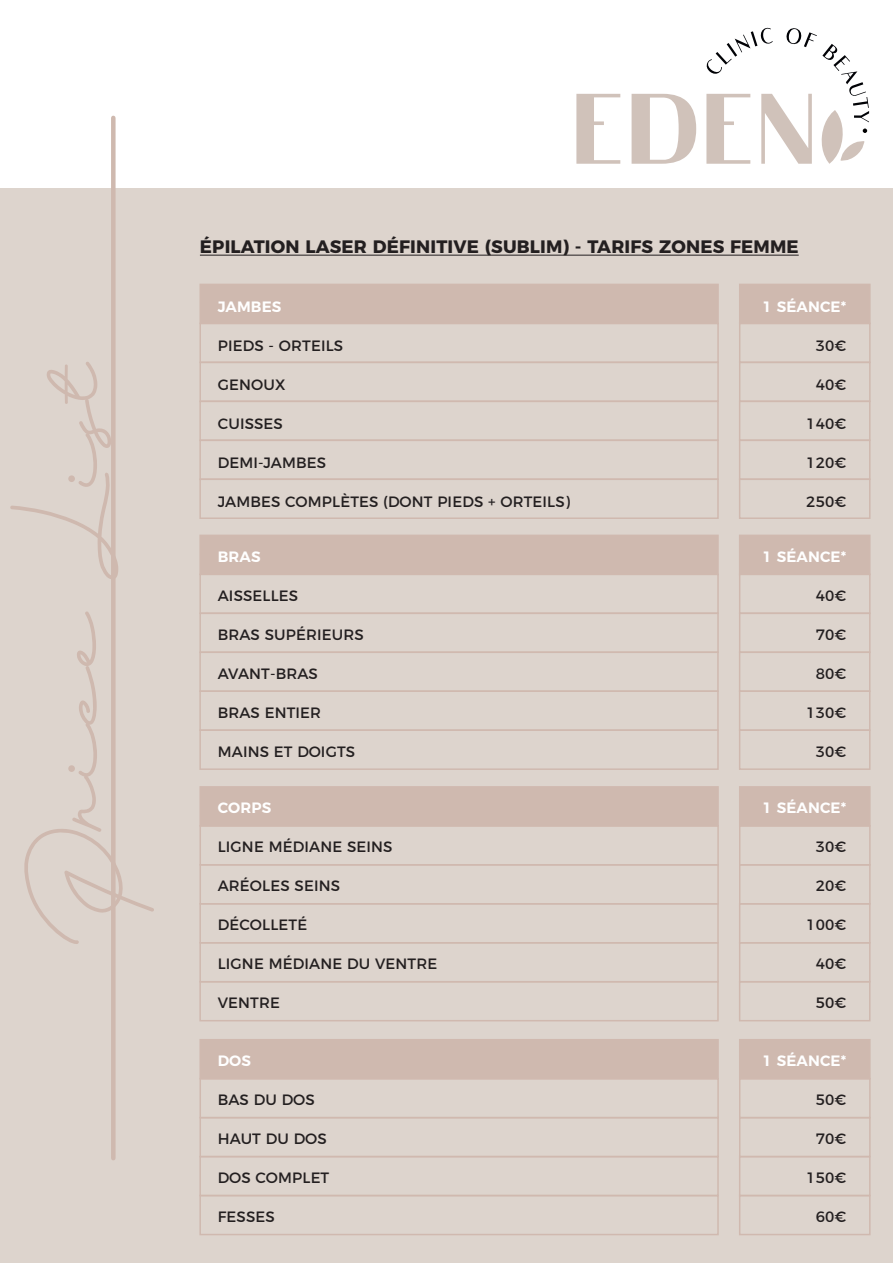
<style>
.page{position:relative;width:893px;height:1263px;background:#ddd4cd}
.page>*{position:absolute;margin:0;border:0;box-sizing:border-box;transform-origin:0 0}
.t1{font:100.5px "Monalisa";color:#cfb9af}
.t2{font:700 18px "Montserrat";letter-spacing:.01em;color:#231f20}
.t3{font:15px "Montserrat";letter-spacing:.01em;color:#231f20}
.t4{font:600 15px "Montserrat";letter-spacing:.01em;color:#fff}
</style>
<div class="page">
<div style="left:0;top:0;width:893px;height:187px;background:#fff"></div>
<svg style="left:632px;top:94px;width:64px;height:70px"></svg>
<svg style="left:576px;top:94px;width:44px;height:70px"></svg>
<svg style="left:706px;top:28px;width:163px;height:136px"></svg>
<div style="left:111px;top:118px;width:5px;height:1040px;background:#cfb9af"></div>
<div style="left:199px;top:323px;width:520px;height:40px;border:2px solid #d0b9af"></div>
<div style="left:199px;top:362px;width:520px;height:40px;border:2px solid #d0b9af"></div>
<div style="left:739px;top:323px;width:132px;height:40px;border:2px solid #d0b9af"></div>
<div style="left:739px;top:362px;width:132px;height:40px;border:2px solid #d0b9af"></div>
<div style="left:199px;top:401px;width:520px;height:40px;border:2px solid #d0b9af"></div>
<div style="left:199px;top:439px;width:520px;height:41px;border:2px solid #d0b9af"></div>
<div style="left:739px;top:401px;width:131px;height:40px;border:2px solid #d0b9af"></div>
<div style="left:739px;top:439px;width:131px;height:41px;border:2px solid #d0b9af"></div>
<div style="left:199px;top:612px;width:520px;height:41px;border:2px solid #d0b9af"></div>
<div style="left:739px;top:574px;width:132px;height:40px;border:2px solid #d0b9af"></div>
<div style="left:739px;top:612px;width:132px;height:41px;border:2px solid #d0b9af"></div>
<div style="left:199px;top:651px;width:520px;height:41px;border:2px solid #d0b9af"></div>
<div style="left:199px;top:690px;width:520px;height:41px;border:2px solid #d0b9af"></div>
<div style="left:739px;top:651px;width:131px;height:41px;border:2px solid #d0b9af"></div>
<div style="left:739px;top:690px;width:131px;height:41px;border:2px solid #d0b9af"></div>
<div style="left:199px;top:284px;width:520px;height:40px;background:#cfb9af"></div>
<div style="left:739px;top:284px;width:132px;height:40px;background:#cfb9af"></div>
<div style="left:199px;top:478px;width:520px;height:41px;border:2px solid #d0b9af"></div>
<div style="left:739px;top:478px;width:131px;height:41px;border:2px solid #d0b9af"></div>
<div style="left:199px;top:535px;width:520px;height:40px;background:#cfb9af"></div>
<div style="left:739px;top:535px;width:131px;height:40px;background:#cfb9af"></div>
<div style="left:199px;top:729px;width:520px;height:41px;border:2px solid #d0b9af"></div>
<div style="left:739px;top:729px;width:131px;height:41px;border:2px solid #d0b9af"></div>
<div style="left:199px;top:825px;width:520px;height:40px;border:2px solid #d0b9af"></div>
<div style="left:199px;top:864px;width:520px;height:40px;border:2px solid #d0b9af"></div>
<div style="left:739px;top:825px;width:132px;height:40px;border:2px solid #d0b9af"></div>
<div style="left:739px;top:864px;width:132px;height:40px;border:2px solid #d0b9af"></div>
<div style="left:199px;top:903px;width:520px;height:40px;border:2px solid #d0b9af"></div>
<div style="left:199px;top:942px;width:520px;height:40px;border:2px solid #d0b9af"></div>
<div style="left:739px;top:903px;width:132px;height:40px;border:2px solid #d0b9af"></div>
<div style="left:739px;top:942px;width:132px;height:40px;border:2px solid #d0b9af"></div>
<div style="left:199px;top:786px;width:520px;height:40px;background:#cfb9af"></div>
<div style="left:739px;top:786px;width:132px;height:40px;background:#cfb9af"></div>
<div style="left:199px;top:1078px;width:520px;height:40px;border:2px solid #d0b9af"></div>
<div style="left:199px;top:1117px;width:520px;height:40px;border:2px solid #d0b9af"></div>
<div style="left:739px;top:1078px;width:132px;height:40px;border:2px solid #d0b9af"></div>
<div style="left:739px;top:1117px;width:132px;height:40px;border:2px solid #d0b9af"></div>
<div style="left:199px;top:1156px;width:520px;height:40px;border:2px solid #d0b9af"></div>
<div style="left:199px;top:1195px;width:520px;height:40px;border:2px solid #d0b9af"></div>
<div style="left:739px;top:1156px;width:132px;height:40px;border:2px solid #d0b9af"></div>
<div style="left:739px;top:1195px;width:132px;height:40px;border:2px solid #d0b9af"></div>
<div style="left:199px;top:1039px;width:520px;height:40px;background:#cfb9af"></div>
<div style="left:739px;top:1039px;width:132px;height:40px;background:#cfb9af"></div>
<div style="left:199px;top:981px;width:520px;height:40px;border:2px solid #d0b9af"></div>
<div style="left:739px;top:981px;width:131px;height:40px;border:2px solid #d0b9af"></div>
<hr style="left:200px;top:255px;width:599px;height:1px;background:#231f20">
<h1 class="t1" style="left:4px;top:944px;width:589px;rotate:-90deg">Price List</h1>
<p class="t2" style="left:200px;top:232px;width:600px">ÉPILATION LASER DÉFINITIVE (SUBLIM) - TARIFS ZONES FEMME</p>
<p class="t4" style="left:218px;top:294px;width:65px">JAMBES</p>
<p class="t4" style="left:763px;top:294px;width:85px">1 SÉANCE*</p>
<p class="t3" style="left:218px;top:333px;width:127px">PIEDS - ORTEILS</p>
<p class="t3" style="left:218px;top:372px;width:69px">GENOUX</p>
<p class="t3" style="left:218px;top:411px;width:67px">CUISSES</p>
<p class="t3" style="left:218px;top:450px;width:110px">DEMI-JAMBES</p>
<p class="t3" style="left:218px;top:489px;width:354px">JAMBES COMPLÈTES (DONT PIEDS + ORTEILS)</p>
<p class="t3" style="left:816px;top:334px;width:32px">30€</p>
<p class="t3" style="left:816px;top:373px;width:32px">40€</p>
<p class="t3" style="left:806px;top:412px;width:42px">140€</p>
<p class="t3" style="left:806px;top:451px;width:42px">120€</p>
<p class="t3" style="left:806px;top:490px;width:42px">250€</p>
<p class="t4" style="left:218px;top:545px;width:44px">BRAS</p>
<p class="t4" style="left:763px;top:545px;width:85px">1 SÉANCE*</p>
<p class="t3" style="left:218px;top:584px;width:82px">AISSELLES</p>
<p class="t3" style="left:218px;top:623px;width:147px">BRAS SUPÉRIEURS</p>
<p class="t3" style="left:218px;top:662px;width:102px">AVANT-BRAS</p>
<p class="t3" style="left:218px;top:701px;width:105px">BRAS ENTIER</p>
<p class="t3" style="left:218px;top:740px;width:139px">MAINS ET DOIGTS</p>
<p class="t4" style="left:218px;top:795px;width:55px">CORPS</p>
<p class="t3" style="left:218px;top:835px;width:176px">LIGNE MÉDIANE SEINS</p>
<p class="t3" style="left:218px;top:874px;width:124px">ARÉOLES SEINS</p>
<p class="t3" style="left:218px;top:913px;width:91px">DÉCOLLETÉ</p>
<p class="t3" style="left:218px;top:952px;width:221px">LIGNE MÉDIANE DU VENTRE</p>
<p class="t3" style="left:218px;top:991px;width:64px">VENTRE</p>
<p class="t3" style="left:816px;top:584px;width:32px">40€</p>
<p class="t3" style="left:816px;top:623px;width:32px">70€</p>
<p class="t3" style="left:816px;top:662px;width:32px">80€</p>
<p class="t3" style="left:806px;top:701px;width:42px">130€</p>
<p class="t3" style="left:816px;top:740px;width:32px">30€</p>
<p class="t4" style="left:763px;top:795px;width:85px">1 SÉANCE*</p>
<p class="t3" style="left:816px;top:835px;width:32px">30€</p>
<p class="t3" style="left:816px;top:874px;width:32px">20€</p>
<p class="t3" style="left:806px;top:913px;width:42px">100€</p>
<p class="t3" style="left:816px;top:952px;width:32px">40€</p>
<p class="t3" style="left:816px;top:991px;width:32px">50€</p>
<p class="t4" style="left:218px;top:1048px;width:35px">DOS</p>
<p class="t4" style="left:763px;top:1048px;width:85px">1 SÉANCE*</p>
<p class="t3" style="left:816px;top:1088px;width:32px">50€</p>
<p class="t3" style="left:816px;top:1127px;width:32px">70€</p>
<p class="t3" style="left:806px;top:1166px;width:42px">150€</p>
<p class="t3" style="left:816px;top:1205px;width:32px">60€</p>
<p class="t3" style="left:218px;top:1087px;width:99px">BAS DU DOS</p>
<p class="t3" style="left:218px;top:1126px;width:111px">HAUT DU DOS</p>
<p class="t3" style="left:218px;top:1165px;width:113px">DOS COMPLET</p>
<p class="t3" style="left:218px;top:1204px;width:59px">FESSES</p>
</div>
